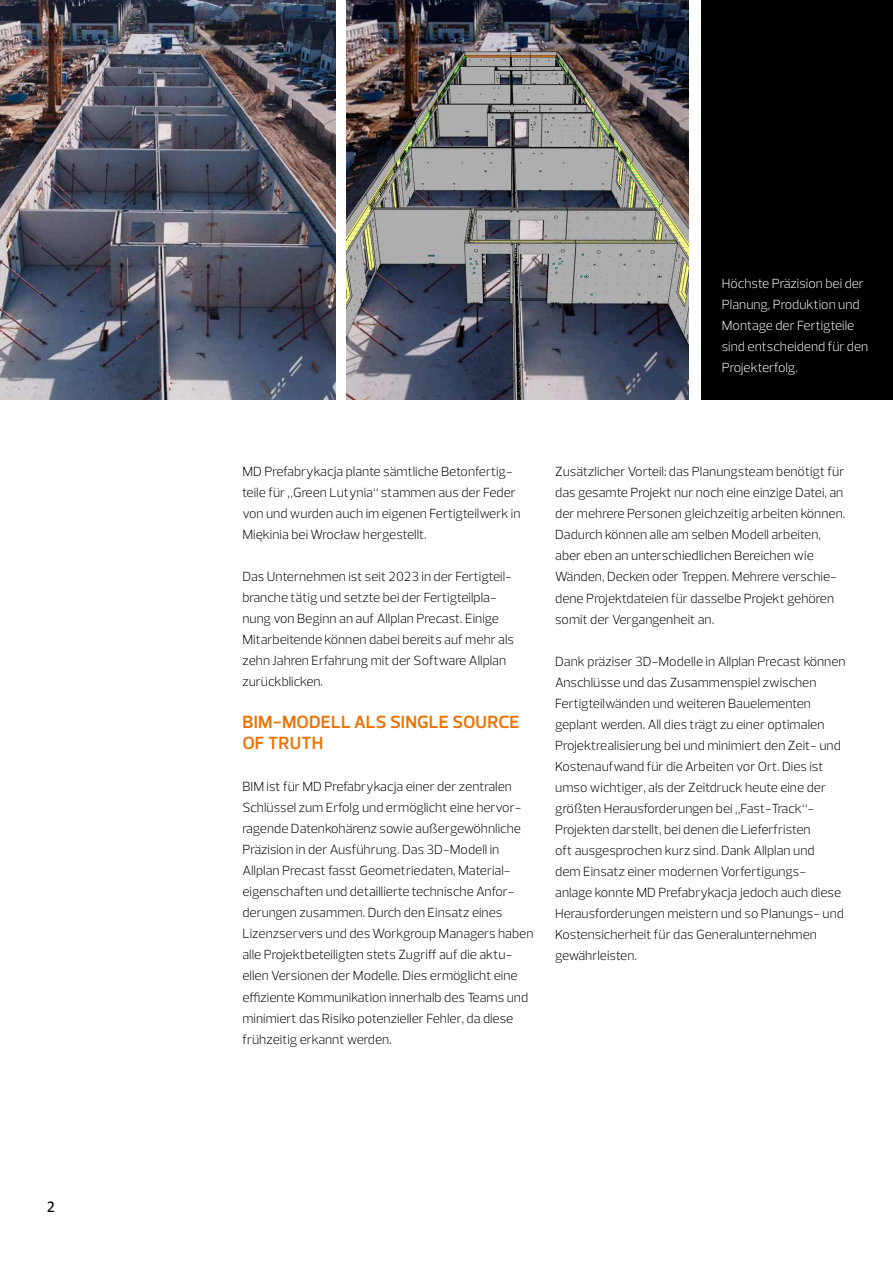
<style>
.page{position:relative;width:893px;height:1263px;background:#fff}
.page>*{position:absolute;margin:0;border:0;box-sizing:border-box;transform-origin:0 0}
.t1{font:600 18px/21px "Prelo";letter-spacing:.015em;color:#ee7100}
.t2{font:16.5px "Calibri";color:#000}
.t3{font:300 13.5px/21px "Prelo";color:#000}
.t4{font:300 13.5px/21px "Prelo";color:#fff}
</style>
<div class="page">
<div style="left:702px;top:0;width:191px;height:400px;background:#000"></div>
<img style="left:0;top:0;width:336px;height:400px">
<img style="left:347px;top:0;width:342px;height:400px">
<p class="t2" style="left:47px;top:1197px;width:10px">2</p>
<p class="t4" style="left:722px;top:273px;width:148px">Höchste Präzision bei der<br>Planung, Produktion und<br>Montage der Fertigteile sind entscheidend für den<br>Projekterfolg.</p>
<p class="t3" style="left:242px;top:461px;width:280px">MD Prefabrykacja plante sämtliche Betonfertig&shy;teile für „Green Lutynia“ stammen aus der Feder von und wurden auch im eigenen Fertigteilwerk in Miękinia bei Wrocław hergestellt.</p>
<p class="t3" style="left:242px;top:566px;width:273px">Das Unternehmen ist seit 2023 in der Fertigteil&shy;branche tätig und setzte bei der Fertigteilpla&shy;nung von Beginn an auf Allplan Precast. Einige Mitarbeitende können dabei bereits auf mehr als zehn Jahren Erfahrung mit der Software Allplan zurückblicken.</p>
<h1 class="t1" style="left:242px;top:712px;width:278px">BIM-MODELL ALS SINGLE SOURCE<br>OF TRUTH</h1>
<p class="t3" style="left:242px;top:776px;width:293px">BIM ist für MD Prefabrykacja einer der zentralen Schlüssel zum Erfolg und ermöglicht eine hervor&shy;ragende Datenkohärenz sowie außergewöhnliche Präzision in der Ausführung. Das 3D-Modell in Allplan Precast fasst Geometriedaten, Material&shy;eigenschaften und detaillierte technische Anfor&shy;derungen zusammen. Durch den Einsatz eines Lizenzservers und des Workgroup Managers haben alle Projektbeteiligten stets Zugriff auf die aktu&shy;ellen Versionen der Modelle. Dies ermöglicht eine effiziente Kommunikation innerhalb des Teams und minimiert das Risiko potenzieller Fehler, da diese frühzeitig erkannt werden.</p>
<p class="t3" style="left:555px;top:461px;width:292px">Zusätzlicher Vorteil: das Planungsteam benötigt für das gesamte Projekt nur noch eine einzige Datei, an der mehrere Personen gleichzeitig arbeiten können.<br>Dadurch können alle am selben Modell arbeiten, aber eben an unterschiedlichen Bereichen wie Wänden, Decken oder Treppen. Mehrere verschie&shy;dene Projektdateien für dasselbe Projekt gehören somit der Vergangenheit an.</p>
<p class="t3" style="left:555px;top:650px;width:292px">Dank präziser 3D-Modelle in Allplan Precast können Anschlüsse und das Zusammenspiel zwischen Fertigteilwänden und weiteren Bauelementen geplant werden. All dies trägt zu einer optimalen Projektrealisierung bei und minimiert den Zeit- und Kostenaufwand für die Arbeiten vor Ort. Dies ist umso wichtiger, als der Zeitdruck heute eine der größten Herausforderungen bei „Fast-Track“- Projekten darstellt, bei denen die Lieferfristen<br>oft ausgesprochen kurz sind. Dank Allplan und<br>dem Einsatz einer modernen Vorfertigungs-<br>anlage konnte MD Prefabrykacja jedoch auch diese Herausforderungen meistern und so Planungs- und Kostensicherheit für das Generalunternehmen gewährleisten.</p>
</div>
